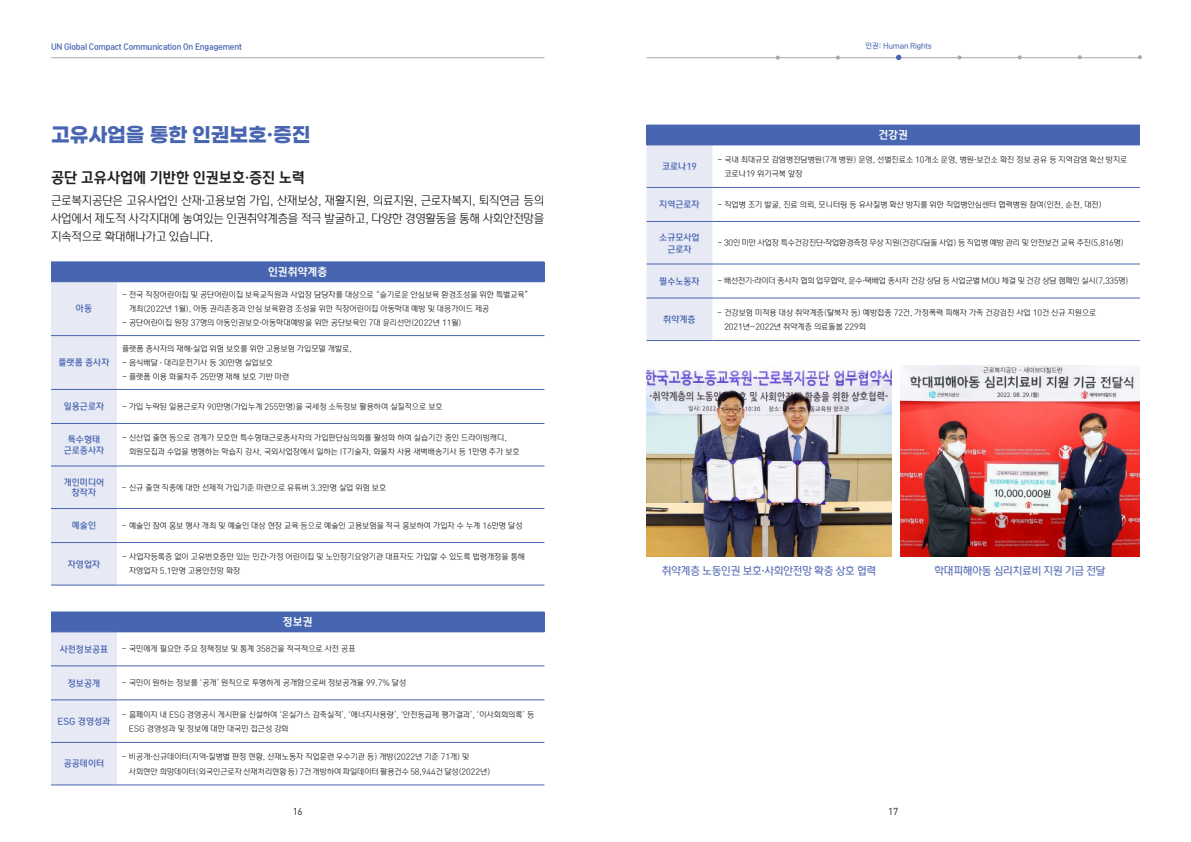
<style>
.page{position:relative;width:1191px;height:842px;background:#fff}
.page>*{position:absolute;margin:0;border:0;box-sizing:border-box;transform-origin:0 0}
.t1{font:700 20px "Gmarket Sans";letter-spacing:-.01em;color:#4765b0}
.본문_소제목{font:15px "Rix Sin Head PEB";letter-spacing:-.01em;color:#231f20}
.본문{font:12px/18px "Rix Sin Head PR";letter-spacing:-.03em;color:#231f20;text-align:justify}
.t2{font:11px "Rix Sin Head PSB";letter-spacing:-.03em;color:#5c71b7}
.t3{font:11px "Rix Sin Head PEB";color:#fff}
.t4{font:10px "DIN Pro";color:#231f20}
.t5{font:9px/11.8px "Rix Sin Head PB";color:#4765b0;text-align:center}
.t6{font:8px/14px "Rix Sin Head R";color:#231f20}
.t7{font:8px "Rix Sin Head R";letter-spacing:-.02em;color:#231f20}
.t8{font:8px "Rix Sin Head PEB";letter-spacing:-.02em;color:#4765b0}
.t9{font:7.5px "Rix Sin Head PSB";letter-spacing:-.02em;color:#4765b0}
</style>
<div class="page">
<hr style="left:51px;top:57px;width:493px;height:1px;background:#a8a9ad">
<hr style="left:646px;top:57px;width:494px;height:1px;background:#a8a9ad">
<svg style="left:775px;top:56px;width:5px;height:4px"></svg>
<svg style="left:957px;top:55px;width:4px;height:5px"></svg>
<svg style="left:1137px;top:55px;width:5px;height:4px"></svg>
<svg style="left:896px;top:55px;width:5px;height:5px"></svg>
<div style="left:51px;top:262px;width:493px;height:20px;background:#4765b0"></div>
<div style="left:51px;top:282px;width:66px;height:303px;background:#e7e9f4"></div>
<hr style="left:51px;top:261px;width:66px;height:1px;background:#4765b0">
<hr style="left:117px;top:261px;width:427px;height:1px;background:#4765b0">
<hr style="left:51px;top:335px;width:66px;height:1px;background:#4765b0">
<hr style="left:117px;top:335px;width:427px;height:1px;background:#4765b0">
<hr style="left:51px;top:389px;width:66px;height:1px;background:#4765b0">
<hr style="left:117px;top:389px;width:427px;height:1px;background:#4765b0">
<hr style="left:51px;top:423px;width:66px;height:1px;background:#4765b0">
<hr style="left:117px;top:423px;width:427px;height:1px;background:#4765b0">
<hr style="left:51px;top:466px;width:66px;height:1px;background:#4765b0">
<hr style="left:117px;top:466px;width:427px;height:1px;background:#4765b0">
<hr style="left:51px;top:508px;width:66px;height:1px;background:#4765b0">
<hr style="left:117px;top:508px;width:427px;height:1px;background:#4765b0">
<hr style="left:51px;top:542px;width:66px;height:1px;background:#4765b0">
<hr style="left:117px;top:542px;width:427px;height:1px;background:#4765b0">
<hr style="left:51px;top:585px;width:66px;height:1px;background:#4765b0">
<hr style="left:117px;top:585px;width:427px;height:1px;background:#4765b0">
<div style="left:51px;top:612px;width:493px;height:20px;background:#4765b0"></div>
<div style="left:51px;top:632px;width:66px;height:152px;background:#e7e9f4"></div>
<hr style="left:51px;top:665px;width:66px;height:1px;background:#4765b0">
<hr style="left:117px;top:665px;width:427px;height:1px;background:#4765b0">
<hr style="left:51px;top:699px;width:66px;height:1px;background:#4765b0">
<hr style="left:117px;top:699px;width:427px;height:1px;background:#4765b0">
<hr style="left:51px;top:742px;width:66px;height:1px;background:#4765b0">
<hr style="left:117px;top:742px;width:427px;height:1px;background:#4765b0">
<hr style="left:51px;top:784px;width:66px;height:1px;background:#4765b0">
<hr style="left:117px;top:784px;width:427px;height:1px;background:#4765b0">
<div style="left:646px;top:125px;width:494px;height:20px;background:#4765b0"></div>
<div style="left:646px;top:146px;width:66px;height:194px;background:#e7e9f4"></div>
<hr style="left:646px;top:145px;width:66px;height:1px;background:#4765b0">
<hr style="left:712px;top:145px;width:428px;height:1px;background:#4765b0">
<hr style="left:646px;top:187px;width:66px;height:1px;background:#4765b0">
<hr style="left:712px;top:187px;width:428px;height:1px;background:#4765b0">
<hr style="left:646px;top:221px;width:66px;height:1px;background:#4765b0">
<hr style="left:712px;top:221px;width:428px;height:1px;background:#4765b0">
<hr style="left:646px;top:264px;width:66px;height:1px;background:#4765b0">
<hr style="left:712px;top:264px;width:428px;height:1px;background:#4765b0">
<hr style="left:646px;top:298px;width:66px;height:1px;background:#4765b0">
<hr style="left:712px;top:298px;width:428px;height:1px;background:#4765b0">
<hr style="left:646px;top:340px;width:66px;height:1px;background:#4765b0">
<hr style="left:712px;top:340px;width:428px;height:1px;background:#4765b0">
<img style="left:646px;top:366px;width:245px;height:190px">
<img style="left:900px;top:366px;width:240px;height:190px">
<p class="t8" style="left:51px;top:41px;width:192px">UN Global Compact Communication On Engagement</p>
<p class="t9" style="left:865px;top:42px;width:68px">인권: Human Rights</p>
<p class="t1" style="left:51px;top:123px;width:261px">고유사업을 통한 인권보호·증진</p>
<p class="본문_소제목" style="left:51px;top:168px;width:256px">공단 고유사업에 기반한 인권보호·증진 노력</p>
<p class="본문" style="left:51px;top:192px;width:495px">근로복지공단은 고유사업인 산재·고용보험 가입, 산재보상, 재활지원, 의료지원, 근로자복지, 퇴직연금 등의 사업에서 제도적 사각지대에 놓여있는 인권취약계층을 적극 발굴하고, 다양한 경영활동을 통해 사회안전망을 지속적으로 확대해나가고 있습니다.</p>
<p class="t3" style="left:268px;top:265px;width:61px">인권취약계층</p>
<p class="t5" style="left:76px;top:303px;width:18px">아동</p>
<p class="t6" style="left:129px;top:288px;width:401px;text-indent:-7px">- 전국 직장어린이집 및 공단어린이집 보육교직원과 사업장 담당자를 대상으로 “슬기로운 안심보육 환경조성을 위한 특별교육” 개최( 22년 1월), 아동 권리존중과 안심 보육환경 조성을 위한 직장어린이집 아동학대 예방 및 대응가이드 제공</p>
<p class="t6" style="left:122px;top:316px;width:341px">- 공단어린이집 원장 37명의 아동인권보호·아동학대예방을 위한 공단보육인 7대 윤리선언( 22년 11월)</p>
<p class="t6" style="left:122px;top:342px;width:231px">플랫폼 종사자의 재해·실업 위험 보호를 위한 고용보험 가입모델 개발로,</p>
<p class="t6" style="left:122px;top:356px;width:153px">- 음식배달 · 대리운전기사 등 30만명 실업보호</p>
<p class="t6" style="left:122px;top:370px;width:169px">- 플랫폼 이용 화물차주 25만명 재해 보호 기반 마련</p>
<p class="t6" style="left:122px;top:400px;width:322px">- 가입 누락된 일용근로자 90만명(가입누계 255만명)을 국세청 소득정보 활용하여 실질적으로 보호</p>
<p class="t6" style="left:129px;top:431px;width:392px;text-indent:-7px">- 신산업 출현 등으로 경계가 모호한 특수형태근로종사자의 가입판단심의회를 활성화 하여 실습기간 중인 드라이빙캐디, 회원모집과 수업을 병행하는 학습지 강사, 국외사업장에서 일하는 IT기술자, 화물차 사용 새벽배송기사 등 1만명 추가 보호</p>
<p class="t6" style="left:122px;top:480px;width:266px">- 신규 출현 직종에 대한 선제적 가입기준 마련으로 유튜버 3.3만명 실업 위험 보호</p>
<p class="t6" style="left:122px;top:519px;width:402px">- 예술인 참여 홍보 행사 개최 및 예술인 대상 현장 교육 등으로 예술인 고용보험을 적극 홍보하여 가입자 수 누계 16만명 달성</p>
<p class="t6" style="left:146px;top:302px;width:11px">20</p>
<p class="t6" style="left:414px;top:316px;width:11px">20</p>
<p class="t5" style="left:59px;top:357px;width:52px">플랫폼 종사자</p>
<p class="t5" style="left:64px;top:401px;width:42px">일용근로자</p>
<p class="t5" style="left:68px;top:434px;width:34px">특수형태</p>
<p class="t5" style="left:64px;top:444px;width:42px">근로종사자</p>
<p class="t5" style="left:64px;top:476px;width:42px">개인미디어</p>
<p class="t5" style="left:72px;top:487px;width:26px">창작자</p>
<p class="t5" style="left:72px;top:520px;width:26px">예술인</p>
<p class="t5" style="left:68px;top:558px;width:34px">자영업자</p>
<p class="t6" style="left:129px;top:550px;width:397px;text-indent:-7px">- 사업자등록증 없이 고유번호증만 있는 민간·가정 어린이집 및 노인장기요양기관 대표자도 가입할 수 있도록 법령개정을 통해 자영업자 5.1만명 고용안전망 확장</p>
<p class="t5" style="left:60px;top:643px;width:50px">사전정보공표</p>
<p class="t5" style="left:68px;top:677px;width:34px">정보공개</p>
<p class="t5" style="left:58px;top:715px;width:54px">ESG 경영성과</p>
<p class="t5" style="left:64px;top:758px;width:42px">공공데이터</p>
<p class="t3" style="left:283px;top:615px;width:31px">정보권</p>
<p class="t6" style="left:122px;top:642px;width:235px">- 국민에게 필요한 주요 정책정보 및 통계 358건을 적극적으로 사전 공표</p>
<p class="t6" style="left:122px;top:676px;width:286px">- 국민이 원하는 정보를 ‘공개’ 원칙으로 투명하게 공개함으로써 정보공개율 99.7% 달성</p>
<p class="t6" style="left:129px;top:707px;width:407px;text-indent:-7px">- 홈페이지 내 ESG 경영공시 게시판을 신설하여 ‘온실가스 감축실적’, ‘에너지사용량’, ‘안전등급제 평가결과’, ‘이사회회의록’ 등<br>ESG 경영성과 및 정보에 대한 대국민 접근성 강화</p>
<p class="t6" style="left:129px;top:749px;width:363px;line-height:15.1px;text-indent:-7px">- 비공개·신규데이터(지역·질병별 판정 현황, 산재노동자 직업훈련 우수기관 등) 개방( 22년 기준 71개) 및 사회현안 희망데이터(외국인근로자 산재처리현황 등) 7건 개방하여 파일데이터 활용건수 58,944건 달성( 22년)</p>
<p class="t6" style="left:396px;top:750px;width:11px">20</p>
<p class="t6" style="left:461px;top:765px;width:11px">20</p>
<p class="t5" style="left:662px;top:161px;width:36px">코로나19</p>
<p class="t5" style="left:659px;top:199px;width:42px">지역근로자</p>
<p class="t5" style="left:659px;top:232px;width:42px">소규모사업 근로자</p>
<p class="t5" style="left:659px;top:275px;width:42px">필수노동자</p>
<p class="t5" style="left:663px;top:314px;width:34px">취약계층</p>
<p class="t3" style="left:878px;top:128px;width:31px">건강권</p>
<p class="t6" style="left:724px;top:152px;width:404px;text-indent:-7px">- 국내 최대규모 감염병전담병원(7개 병원) 운영, 선별진료소 10개소 운영, 병원·보건소 확진 정보 공유 등 지역감염 확산 방지로 코로나19 위기극복 앞장</p>
<p class="t6" style="left:717px;top:198px;width:386px">- 직업병 조기 발굴, 진료 의뢰, 모니터링 등 유사질병 확산 방지를 위한 직업병안심센터 협력병원 참여(인천, 순천, 대전)</p>
<p class="t7" style="left:717px;top:238px;width:408px">- 30인 미만 사업장 특수건강진단·작업환경측정 무상 지원(건강디딤돌 사업) 등 직업병 예방 관리 및 안전보건 교육 추진(5,816명)</p>
<p class="t7" style="left:717px;top:276px;width:412px">- 배선전기·라이더 종사자 협회 업무협약, 운수·택배업 종사자 건강 상담 등 사업군별 MOU 체결 및 건강 상담 캠페인 실시(7,335명)</p>
<p class="t6" style="left:724px;top:305px;width:374px;text-indent:-7px">- 건강보험 미적용 대상 취약계층(탈북자 등) 예방접종 72건, 가정폭력 피해자 가족 건강검진 사업 10건 신규 지원으로<br>2021년~ 22년 취약계층 의료돌봄 229회</p>
<p class="t6" style="left:755px;top:319px;width:11px">20</p>
<p class="t2" style="left:662px;top:564px;width:216px">취약계층 노동인권 보호·사회안전망 확충 상호 협력</p>
<p class="t2" style="left:934px;top:564px;width:173px">학대피해아동 심리치료비 지원 기금 전달</p>
<p class="t4" style="left:293px;top:805px;width:12px">16</p>
<p class="t4" style="left:888px;top:805px;width:12px">17</p>
</div>
